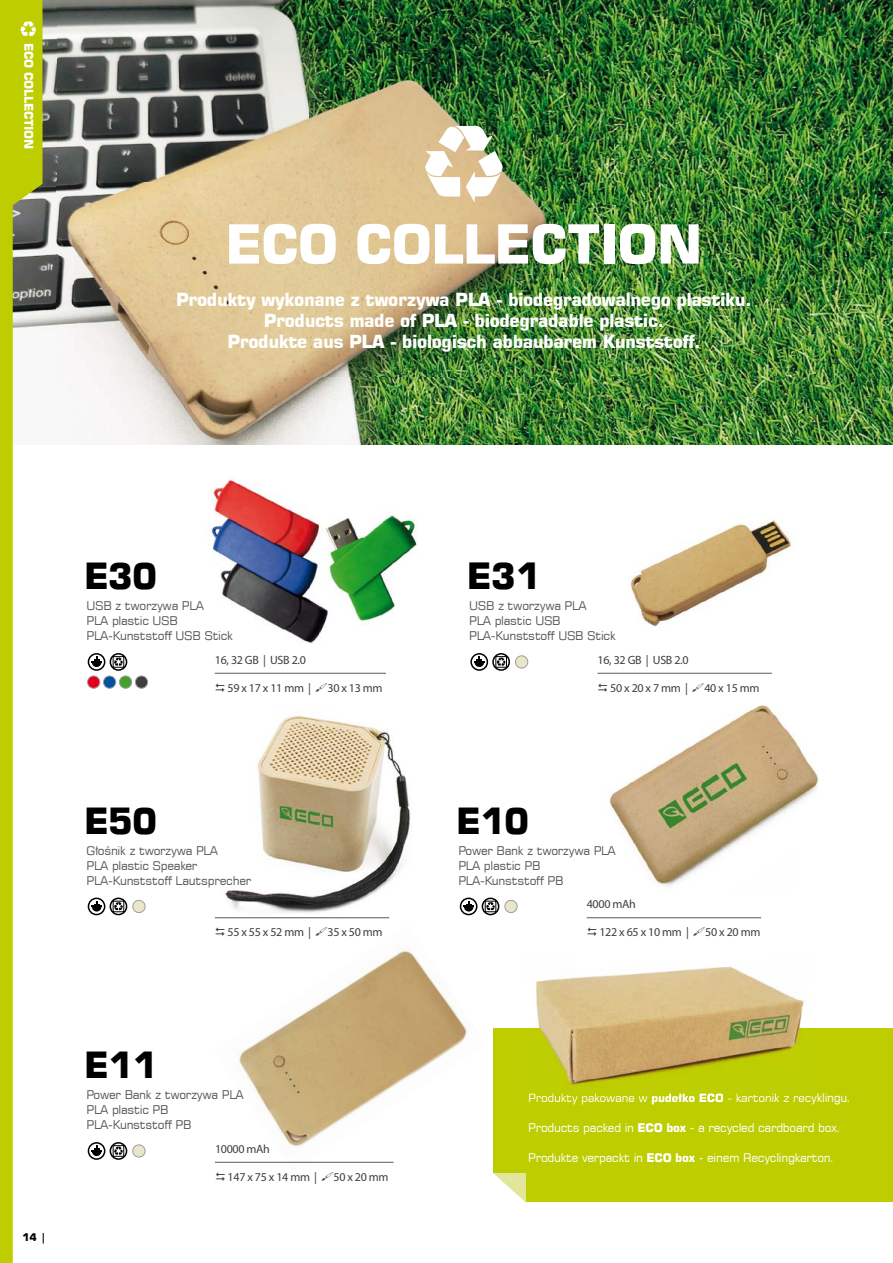
<style>
.page{position:relative;width:893px;height:1263px;background:#fff}
.page>*{position:absolute;margin:0;border:0;box-sizing:border-box;transform-origin:0 0}
.t1{font:700 54px "Square 721 BT";letter-spacing:-.025em;color:#fff}
.t2{font:36.15px "Square 721 EU Bold";color:#000}
.t3{font:36px "Square 721 EU Bold";letter-spacing:-.025em;color:#000}
.t4{font:700 18px/21px "Square 721 BT";letter-spacing:-.025em;color:#fff;text-align:center}
.t5{font:12px/15px "Square 721 EU Normal";letter-spacing:-.025em;color:#58585a}
.t6{font:12px "Square 721 EU Normal";letter-spacing:-.025em;color:#fff}
.t7{font:12px "Myriad Pro";letter-spacing:-.025em;color:#3e3d40}
.t8{font:12px "Square 721 EU Bold";letter-spacing:-.025em;color:#fff}
.t9{font:10.5px "Square 721 EU Bold";color:#000}
.s1{font-family:"Square 721 EU Bold"}
</style>
<div class="page">
<img style="left:214px;top:714px;width:254px;height:205px">
<img style="left:609px;top:705px;width:210px;height:181px">
<img style="left:215px;top:950px;width:252px;height:212px">
<img style="left:615px;top:0;width:278px;height:445px">
<img style="left:43px;top:0;width:572px;height:445px">
<svg style="left:425px;top:126px;width:78px;height:77px"></svg>
<img style="left:630px;top:518px;width:165px;height:109px">
<img style="left:211px;top:479px;width:206px;height:164px">
<div style="left:515px;top:656px;width:13px;height:12px;background:#eae6c9;border-radius:50%"></div>
<div style="left:515px;top:655px;width:13px;height:13px;border:1px solid #9c9e9f;border-radius:50%"></div>
<div style="left:88px;top:653px;width:17px;height:18px;border:2px solid #000;border-radius:50%"></div>
<svg style="left:91px;top:656px;width:11px;height:11px"></svg>
<hr style="left:215px;top:673px;width:171px;height:1px;background:#58585a">
<div style="left:470px;top:653px;width:18px;height:18px;border:2px solid #000;border-radius:50%"></div>
<svg style="left:474px;top:656px;width:11px;height:11px"></svg>
<hr style="left:597px;top:673px;width:175px;height:1px;background:#58585a">
<div style="left:119px;top:676px;width:13px;height:12px;background:#44a12b;border-radius:50%"></div>
<div style="left:119px;top:676px;width:13px;height:13px;border:1px solid #9c9e9f;border-radius:50%"></div>
<div style="left:135px;top:676px;width:13px;height:12px;background:#3e3d40;border-radius:50%"></div>
<div style="left:135px;top:676px;width:13px;height:13px;border:1px solid #9c9e9f;border-radius:50%"></div>
<div style="left:88px;top:676px;width:12px;height:12px;background:#e2001a;border-radius:50%"></div>
<div style="left:87px;top:676px;width:13px;height:13px;border:1px solid #9c9e9f;border-radius:50%"></div>
<div style="left:103px;top:676px;width:13px;height:12px;background:#00519e;border-radius:50%"></div>
<div style="left:103px;top:676px;width:13px;height:13px;border:1px solid #9c9e9f;border-radius:50%"></div>
<hr style="left:587px;top:917px;width:174px;height:1px;background:#58585a">
<hr style="left:215px;top:917px;width:174px;height:1px;background:#58585a">
<hr style="left:215px;top:1162px;width:179px;height:1px;background:#58585a">
<div style="left:493px;top:1028px;width:400px;height:174px;background:#bdcd00"></div>
<svg style="left:493px;top:1173px;width:33px;height:29px"></svg>
<img style="left:524px;top:966px;width:290px;height:132px">
<img style="left:529px;top:1093px;width:118px;height:7px">
<img style="left:652px;top:1093px;width:72px;height:7px">
<img style="left:724px;top:1093px;width:90px;height:7px">
<div style="left:110px;top:653px;width:17px;height:18px;border:2px solid #000;border-radius:50%"></div>
<div style="left:113px;top:656px;width:11px;height:11px;border:1px solid #000"></div>
<svg style="left:114px;top:658px;width:9px;height:8px"></svg>
<div style="left:492px;top:653px;width:18px;height:18px;border:2px solid #000;border-radius:50%"></div>
<div style="left:496px;top:656px;width:11px;height:11px;border:1px solid #000"></div>
<svg style="left:497px;top:658px;width:9px;height:8px"></svg>
<div style="left:133px;top:900px;width:12px;height:12px;background:#eae6c9;border-radius:50%"></div>
<div style="left:132px;top:900px;width:13px;height:13px;border:1px solid #9c9e9f;border-radius:50%"></div>
<div style="left:88px;top:897px;width:17px;height:18px;border:2px solid #000;border-radius:50%"></div>
<svg style="left:91px;top:901px;width:11px;height:10px"></svg>
<div style="left:110px;top:897px;width:17px;height:18px;border:2px solid #000;border-radius:50%"></div>
<svg style="left:114px;top:902px;width:9px;height:9px"></svg>
<div style="left:505px;top:900px;width:12px;height:12px;background:#eae6c9;border-radius:50%"></div>
<div style="left:504px;top:900px;width:13px;height:13px;border:1px solid #9c9e9f;border-radius:50%"></div>
<div style="left:460px;top:897px;width:17px;height:18px;border:2px solid #000;border-radius:50%"></div>
<svg style="left:463px;top:901px;width:11px;height:10px"></svg>
<div style="left:482px;top:897px;width:17px;height:18px;border:2px solid #000;border-radius:50%"></div>
<svg style="left:486px;top:902px;width:9px;height:9px"></svg>
<div style="left:133px;top:1145px;width:12px;height:12px;background:#eae6c9;border-radius:50%"></div>
<div style="left:132px;top:1144px;width:13px;height:13px;border:1px solid #9c9e9f;border-radius:50%"></div>
<div style="left:88px;top:1142px;width:17px;height:18px;border:2px solid #000;border-radius:50%"></div>
<svg style="left:91px;top:1145px;width:11px;height:11px"></svg>
<div style="left:110px;top:1142px;width:17px;height:18px;border:2px solid #000;border-radius:50%"></div>
<div style="left:113px;top:1145px;width:11px;height:11px;border:1px solid #000"></div>
<svg style="left:114px;top:1147px;width:9px;height:8px"></svg>
<svg style="left:0;top:0;width:43px;height:1263px"></svg>
<svg style="left:20px;top:21px;width:16px;height:16px"></svg>
<p class="t8" style="left:36px;top:43px;width:108px;rotate:90deg">ECO COLLECTION</p>
<h1 class="t1" style="left:225px;top:211px;width:479px">ECO COLLECTION</h1>
<h3 class="t4" style="left:176px;top:288px;width:577px">Produkty wykonane z tworzywa PLA - biodegradowalnego plastiku.<br>Products made of PLA - biodegradable plastic.<br>Produkte aus PLA - biologisch abbaubarem Kunststoff.</h3>
<h3 class="t3" style="left:84px;top:553px;width:75px">E30</h3>
<p class="t5" style="left:86px;top:598px;width:148px">USB z tworzywa PLA<br>PLA plastic USB<br>PLA-Kunststoff USB Stick</p>
<p class="t7" style="left:215px;top:652px;width:93px">16, 32 GB | USB 2.0</p>
<p class="t7" style="left:228px;top:680px;width:85px">59 x 17 x 11 mm |</p>
<p class="t7" style="left:327px;top:680px;width:57px">30 x 13 mm</p>
<h3 class="t3" style="left:84px;top:798px;width:75px">E50</h3>
<p class="t5" style="left:86px;top:842px;width:166px">Głośnik z tworzywa PLA<br>PLA plastic Speaker<br>PLA-Kunststoff Lautsprecher</p>
<p class="t7" style="left:227px;top:925px;width:85px">55 x 55 x 52 mm |</p>
<p class="t7" style="left:327px;top:925px;width:57px">35 x 50 mm</p>
<p class="t9" style="left:22px;top:1230px;width:25px">14 |</p>
<h3 class="t3" style="left:84px;top:1042px;width:75px">E11</h3>
<p class="t5" style="left:86px;top:1087px;width:159px">Power Bank z tworzywa PLA<br>PLA plastic PB<br>PLA-Kunststoff PB</p>
<p class="t7" style="left:215px;top:1141px;width:56px">10000 mAh</p>
<p class="t7" style="left:228px;top:1169px;width:91px">147 x 75 x 14 mm |</p>
<p class="t7" style="left:333px;top:1169px;width:57px">50 x 20 mm</p>
<h2 class="t2" style="left:467px;top:553px;width:75px">E31</h2>
<p class="t5" style="left:469px;top:598px;width:148px">USB z tworzywa PLA<br>PLA plastic USB<br>PLA-Kunststoff USB Stick</p>
<p class="t7" style="left:598px;top:652px;width:93px">16, 32 GB | USB 2.0</p>
<p class="t7" style="left:610px;top:680px;width:79px">50 x 20 x 7 mm |</p>
<p class="t7" style="left:704px;top:680px;width:57px">40 x 15 mm</p>
<h3 class="t3" style="left:456px;top:798px;width:75px">E10</h3>
<p class="t5" style="left:458px;top:842px;width:159px">Power Bank z tworzywa PLA<br>PLA plastic PB<br>PLA-Kunststoff PB</p>
<p class="t7" style="left:587px;top:897px;width:51px">4000 mAh</p>
<p class="t7" style="left:599px;top:925px;width:91px">122 x 65 x 10 mm |</p>
<p class="t7" style="left:705px;top:925px;width:57px">50 x 20 mm</p>
<p class="t6" style="left:528px;top:1090px;width:325px">Produkty pakowane w <span class="s1">pudełko ECO</span> - kartonik z recyklingu.</p>
<p class="t6" style="left:528px;top:1120px;width:314px">Products packed in <span class="s1">ECO box</span> - a recycled cardboard box.</p>
<p class="t6" style="left:528px;top:1150px;width:308px">Produkte verpackt in <span class="s1">ECO box</span> - einem Recyclingkarton.</p>
</div>
